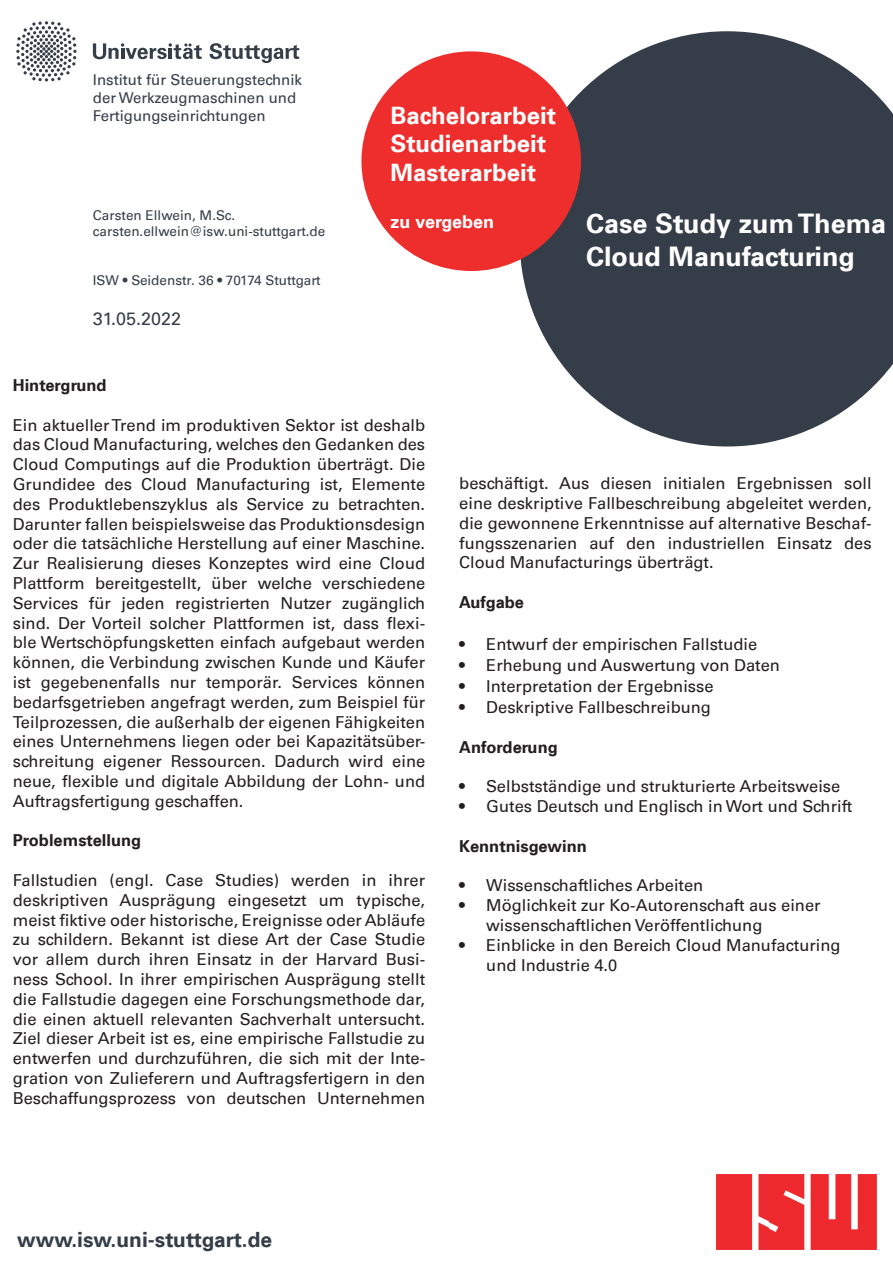
<style>
.page{position:relative;width:893px;height:1263px;background:#fff}
.page>*{position:absolute;margin:0;border:0;box-sizing:border-box;transform-origin:0 0}
.t1{font:27px/32.4px "Universfor Uni S65 Bd";color:#fff}
.t2{font:24px/28.8px "Universfor Uni S65 Bd";color:#fff}
.t3{font:21px "Universfor Uni S65 Bd";color:#353e48}
.t4{font:18px "Universfor Uni S55 Rm";color:#353e48}
.t5{font:18px "Universfor Uni S65 Bd";color:#fff}
.t6{font:16.5px/19.8px "Universfor Uni S55 Rm";color:#231f20;text-align:justify}
.t7{font:16.5px "Universfor Uni S65 Bd";color:#231f20}
.t8{font:15px/18px "Universfor Uni S55 Rm";color:#353e48}
.t9{font:13.5px/16.2px "Universfor Uni S55 Rm";color:#353e48}
</style>
<div class="page">
<svg style="left:16px;top:21px;width:61px;height:61px"></svg>
<svg style="left:210px;top:43px;width:89px;height:20px"></svg>
<svg style="left:93px;top:43px;width:109px;height:16px"></svg>
<img style="left:717px;top:1174px;width:160px;height:75px">
<svg style="left:520px;top:31px;width:373px;height:415px;fill:#353e48"></svg>
<div style="left:361px;top:51px;width:220px;height:220px;background:#ee2e2c;border-radius:50%"></div>
<p class="t8" style="left:93px;top:70px;width:211px">Institut für Steuerungstechnik der Werkzeugmaschinen und<br>Fertigungseinrichtungen</p>
<p class="t9" style="left:93px;top:207px;width:234px">Carsten Ellwein, M.Sc. carsten.ellwein@isw.uni-stuttgart.de</p>
<p class="t9" style="left:93px;top:271px;width:229px">ISW • Seidenstr. 36 • 70174 Stuttgart</p>
<p class="t4" style="left:93px;top:306px;width:90px">31.05.2022</p>
<h2 class="t2" style="left:390px;top:100px;width:167px">Bachelorarbeit<br>Studienarbeit<br>Masterarbeit</h2>
<p class="t5" style="left:390px;top:209px;width:105px">zu vergeben</p>
<h1 class="t1" style="left:586px;top:206px;width:302px">Case Study zum Thema<br>Cloud Manufacturing</h1>
<p class="t7" style="left:13px;top:373px;width:95px">Hintergrund</p>
<p class="t6" style="left:13px;top:414px;width:414px">Ein aktueller Trend im produktiven Sektor ist deshalb das Cloud Manufacturing, welches den Gedanken des Cloud Computings auf die Produktion überträgt. Die Grundidee des Cloud Manufacturing ist, Elemente des Produktlebenszyklus als Service zu betrachten.<br>Darunter fallen beispielsweise das Produktionsdesign oder die tatsächliche Herstellung auf einer Maschine.<br>Zur Realisierung dieses Konzeptes wird eine Cloud Plattform bereitgestellt, über welche verschiedene Services für jeden registrierten Nutzer zugänglich sind. Der Vorteil solcher Plattformen ist, dass flexi&shy;ble Wertschöpfungsketten einfach aufgebaut werden können, die Verbindung zwischen Kunde und Käufer ist gegebenenfalls nur temporär. Services können bedarfsgetrieben angefragt werden, zum Beispiel für Teilprozessen, die außerhalb der eigenen Fähigkeiten eines Unternehmens liegen oder bei Kapazitätsüber&shy;schreitung eigener Ressourcen. Dadurch wird eine neue, flexible und digitale Abbildung der Lohn- und Auftragsfertigung geschaffen.</p>
<p class="t7" style="left:13px;top:829px;width:130px">Problemstellung</p>
<p class="t6" style="left:13px;top:869px;width:414px">Fallstudien (engl. Case Studies) werden in ihrer deskriptiven Ausprägung eingesetzt um typische, meist fiktive oder historische, Ereignisse oder Abläufe zu schildern. Bekannt ist diese Art der Case Studie vor allem durch ihren Einsatz in der Harvard Busi&shy;ness School. In ihrer empirischen Ausprägung stellt die Fallstudie dagegen eine Forschungsmethode dar, die einen aktuell relevanten Sachverhalt untersucht.<br>Ziel dieser Arbeit ist es, eine empirische Fallstudie zu entwerfen und durchzuführen, die sich mit der Inte&shy;gration von Zulieferern und Auftragsfertigern in den Beschaffungsprozess von deutschen Unternehmen</p>
<p class="t6" style="left:459px;top:473px;width:414px">beschäftigt. Aus diesen initialen Ergebnissen soll eine deskriptive Fallbeschreibung abgeleitet werden, die gewonnene Erkenntnisse auf alternative Beschaf&shy;fungsszenarien auf den industriellen Einsatz des Cloud Manufacturings überträgt.</p>
<p class="t7" style="left:459px;top:591px;width:66px">Aufgabe</p>
<p class="t6" style="left:459px;top:634px;width:300px">• Entwurf der empirischen Fallstudie</p>
<p class="t6" style="left:459px;top:655px;width:322px">• Erhebung und Auswertung von Daten</p>
<p class="t6" style="left:459px;top:676px;width:256px">• Interpretation der Ergebnisse</p>
<p class="t6" style="left:459px;top:697px;width:253px">• Deskriptive Fallbeschreibung</p>
<p class="t7" style="left:459px;top:735px;width:100px">Anforderung</p>
<p class="t6" style="left:459px;top:776px;width:383px">• Selbstständige und strukturierte Arbeitsweise</p>
<p class="t6" style="left:459px;top:796px;width:394px">• Gutes Deutsch und Englisch in Wort und Schrift</p>
<p class="t7" style="left:459px;top:834px;width:129px">Kenntnisgewinn</p>
<p class="t6" style="left:459px;top:875px;width:246px">• Wissenschaftliches Arbeiten</p>
<p class="t6" style="left:486px;top:895px;width:336px;text-indent:-27px">• Möglichkeit zur Ko-Autorenschaft aus einer wissenschaftlichen Veröffentlichung</p>
<p class="t6" style="left:486px;top:934px;width:356px;text-indent:-27px">• Einblicke in den Bereich Cloud Manufacturing und Industrie 4.0</p>
<p class="t3" style="left:17px;top:1225px;width:257px">www.isw.uni-stuttgart.de</p>
</div>
